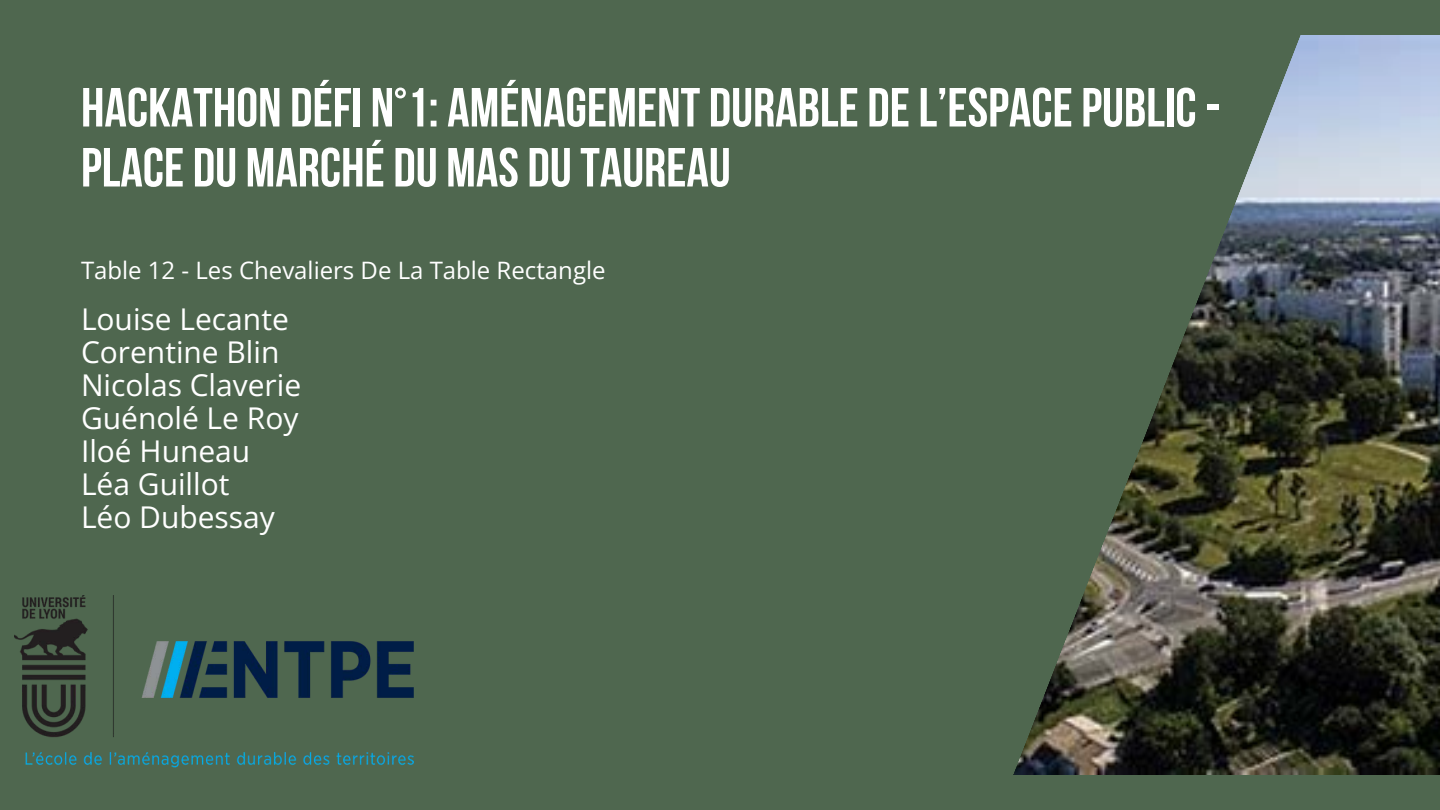
<style>
.page{position:relative;width:1440px;height:810px;background:#4f674f}
.page>*{position:absolute;margin:0;border:0;box-sizing:border-box;transform-origin:0 0}
.t1{font:700 55px/60px "Bebas Neue";color:#fff}
.t2{font:30px/33px "Open Sans";color:#fff}
.t3{font:24px "Open Sans";color:#fff}
</style>
<div class="page">
<img style="left:15px;top:596px;width:399px;height:172px">
<img style="left:1348px;top:35px;width:92px;height:740px">
<svg style="left:1013px;top:35px;width:335px;height:740px"></svg>
<p class="t1" style="left:81px;top:83px;width:1140px">HACKATHON DÉFI N°1: AMÉNAGEMENT DURABLE DE L’ESPACE PUBLIC -<br>PLACE DU MARCHÉ DU MAS DU TAUREAU</p>
<h1 class="t3" style="left:81px;top:254px;width:526px">Table 12 - Les Chevaliers De La Table Rectangle</h1>
<h2 class="t2" style="left:81px;top:302px;width:222px">Louise Lecante<br>Corentine Blin<br>Nicolas Claverie<br>Guénolé Le Roy<br>Iloé Huneau<br>Léa Guillot<br>Léo Dubessay</h2>
</div>
